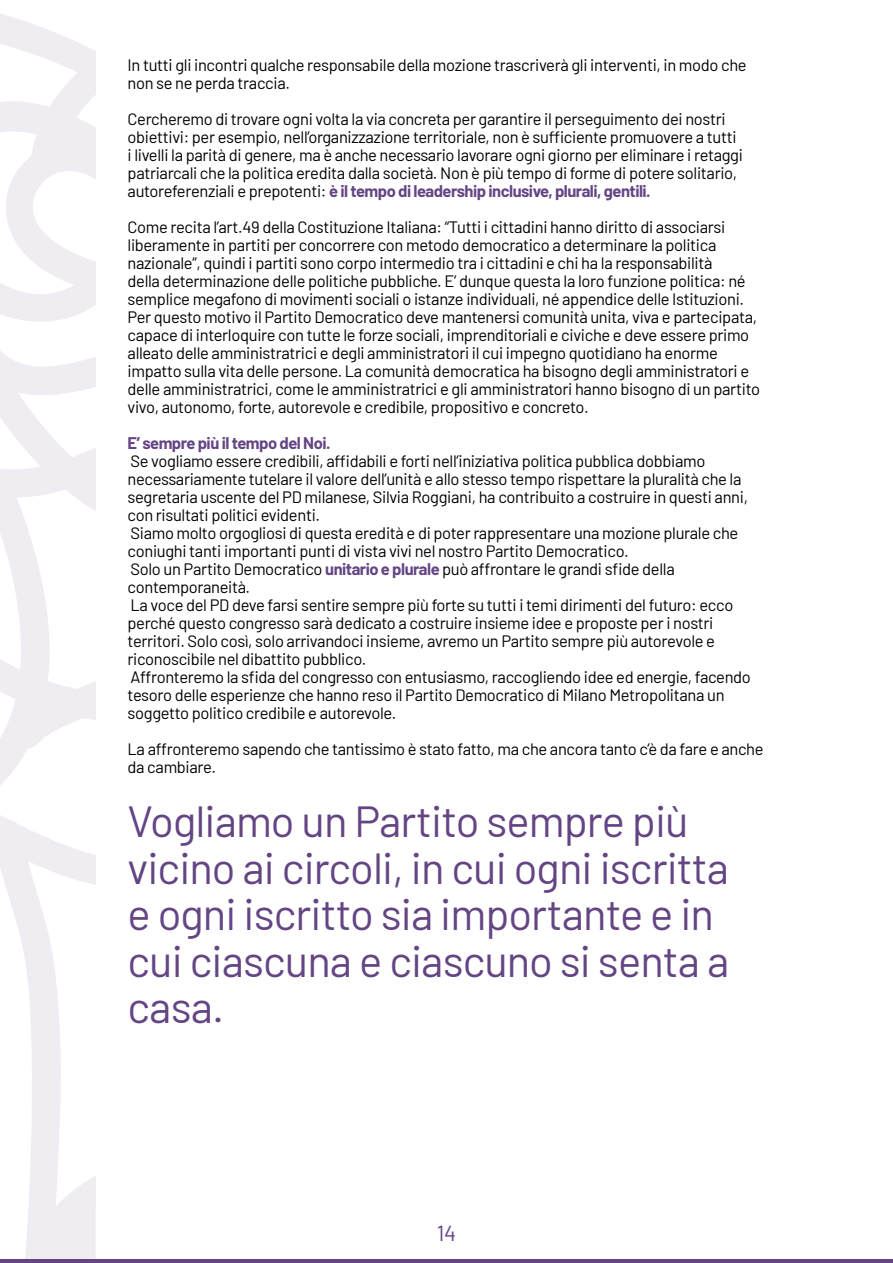
<style>
.page{position:relative;width:893px;height:1263px;background:#fff}
.page>*{position:absolute;margin:0;border:0;box-sizing:border-box;transform-origin:0 0}
.t1{font:43.5px/46.5px "Barlow";letter-spacing:-.02em;color:#644584}
.t2{font:21.75px "Barlow";color:#644584}
.t3{font:16.5px/18px "Barlow";letter-spacing:-.02em;color:#000}
.t4{font:700 16.5px "Barlow";letter-spacing:-.03em;color:#644584}
.s1{font-weight:700;color:#644584}
</style>
<div class="page">
<hr style="left:0;top:1259px;width:893px;height:4px;background:#644584">
<svg style="left:0;top:734px;width:49px;height:51px"></svg>
<svg style="left:0;top:14px;width:96px;height:720px"></svg>
<svg style="left:0;top:815px;width:96px;height:444px"></svg>
<p class="t3" style="left:128px;top:54px;width:621px">In tutti gli incontri qualche responsabile della mozione trascriverà gli interventi, in modo che non se ne perda traccia.</p>
<p class="t3" style="left:128px;top:108px;width:617px">Cercheremo di trovare ogni volta la via concreta per garantire il perseguimento dei nostri obiettivi: per esempio, nell’organizzazione territoriale, non è sufficiente promuovere a tutti i livelli la parità di genere, ma è anche necessario lavorare ogni giorno per eliminare i retaggi patriarcali che la politica eredita dalla società. Non è più tempo di forme di potere solitario, autoreferenziali e prepotenti: <span class="s1">è il tempo di leadership inclusive, plurali, gentili.</span></p>
<p class="t3" style="left:128px;top:216px;width:634px">Come recita l’art.49 della Costituzione Italiana: “Tutti i cittadini hanno diritto di associarsi liberamente in partiti per concorrere con metodo democratico a determinare la politica nazionale”, quindi i partiti sono corpo intermedio tra i cittadini e chi ha la responsabilità<br>della determinazione delle politiche pubbliche. E’ dunque questa la loro funzione politica: né semplice megafono di movimenti sociali o istanze individuali, né appendice delle Istituzioni.<br>Per questo motivo il Partito Democratico deve mantenersi comunità unita, viva e partecipata, capace di interloquire con tutte le forze sociali, imprenditoriali e civiche e deve essere primo alleato delle amministratrici e degli amministratori il cui impegno quotidiano ha enorme impatto sulla vita delle persone. La comunità democratica ha bisogno degli amministratori e delle amministratrici, come le amministratrici e gli amministratori hanno bisogno di un partito vivo, autonomo, forte, autorevole e credibile, propositivo e concreto.</p>
<p class="t4" style="left:128px;top:430px;width:204px">E’ sempre più il tempo del Noi.</p>
<p class="t3" style="left:128px;top:450px;width:625px">Se vogliamo essere credibili, affidabili e forti nell’iniziativa politica pubblica dobbiamo necessariamente tutelare il valore dell’unità e allo stesso tempo rispettare la pluralità che la segretaria uscente del PD milanese, Silvia Roggiani, ha contribuito a costruire in questi anni, con risultati politici evidenti.<br>Siamo molto orgogliosi di questa eredità e di poter rappresentare una mozione plurale che coniughi tanti importanti punti di vista vivi nel nostro Partito Democratico.<br>Solo un Partito Democratico <span class="s1">unitario e plurale</span> può affrontare le grandi sfide della contemporaneità.<br>La voce del PD deve farsi sentire sempre più forte su tutti i temi dirimenti del futuro: ecco perché questo congresso sarà dedicato a costruire insieme idee e proposte per i nostri territori. Solo così, solo arrivandoci insieme, avremo un Partito sempre più autorevole e riconoscibile nel dibattito pubblico.<br>Affronteremo la sfida del congresso con entusiasmo, raccogliendo idee ed energie, facendo tesoro delle esperienze che hanno reso il Partito Democratico di Milano Metropolitana un soggetto politico credibile e autorevole.</p>
<p class="t3" style="left:128px;top:738px;width:637px">La affronteremo sapendo che tantissimo è stato fatto, ma che ancora tanto c’è da fare e anche da cambiare.</p>
<h1 class="t1" style="left:128px;top:795px;width:603px">Vogliamo un Partito sempre più vicino ai circoli, in cui ogni iscritta e ogni iscritto sia importante e in cui ciascuna e ciascuno si senta a casa.</h1>
<h2 class="t2" style="left:437px;top:1218px;width:21px">14</h2>
</div>
